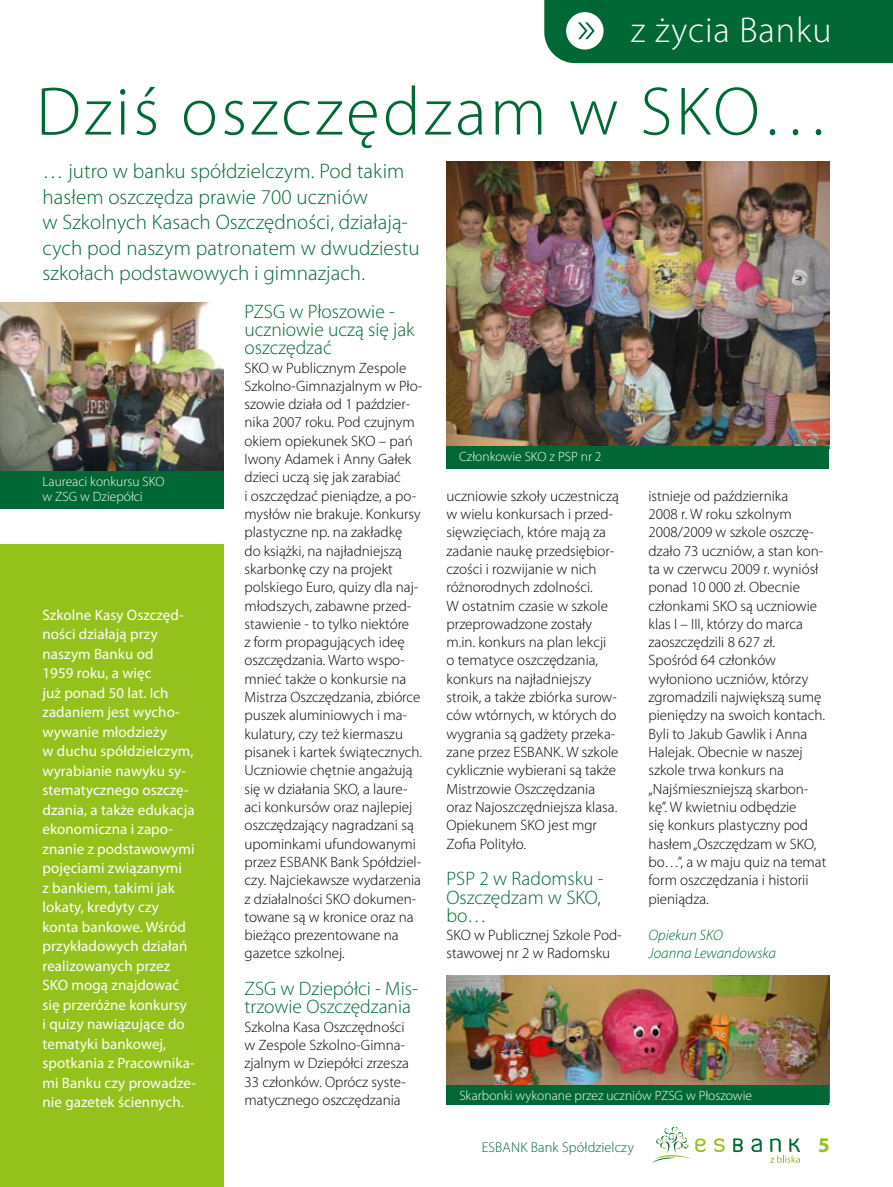
<style>
.page{position:relative;width:893px;height:1187px;background:#fff}
.page>*{position:absolute;margin:0;border:0;box-sizing:border-box;transform-origin:0 0}
.t1{font:300 69px "Myriad Pro";letter-spacing:.05em;color:#006834}
.t2{font:300 36px "Myriad Pro";letter-spacing:.025em;color:#fff}
.t3{font:300 21px/25.5px "Myriad Pro";letter-spacing:.005em;color:#006834}
.t4{font:700 21px "Myriad Pro";color:#94c11c}
.t5{font:300 19.5px/18.3px "Myriad Pro";color:#006834}
.t6{font:300 15px/18.3px "Myriad Pro";color:#000}
.t7{font:15px/19.5px "Myriad Pro";letter-spacing:.005em;color:#fff}
.t8{font:italic 300 15px/18.3px "Myriad Pro";color:#006834}
.t9{font:300 14.25px "Myriad Pro";letter-spacing:.01em;color:#006834}
.t10{font:300 13.5px/15px "Myriad Pro";color:#fff}
</style>
<div class="page">
<svg style="left:653px;top:1126px;width:53px;height:36px"></svg>
<svg style="left:714px;top:1138px;width:11px;height:13px"></svg>
<svg style="left:733px;top:1138px;width:10px;height:13px"></svg>
<svg style="left:751px;top:1138px;width:11px;height:13px"></svg>
<svg style="left:770px;top:1138px;width:30px;height:24px"></svg>
<img style="left:0;top:302px;width:223px;height:169px">
<img style="left:446px;top:162px;width:383px;height:285px">
<img style="left:446px;top:975px;width:383px;height:127px">
<div style="left:446px;top:447px;width:383px;height:22px;background:#006834"></div>
<div style="left:447px;top:1085px;width:382px;height:20px;background:#006834"></div>
<div style="left:0;top:544px;width:223px;height:642px;background:#94c11c"></div>
<div style="left:0;top:471px;width:223px;height:37px;background:#006834"></div>
<div style="left:544px;top:0;width:349px;height:63px;background:#006834"></div>
<h2 class="t2" style="left:631px;top:10px;width:202px">z życia Banku</h2>
<h1 class="t1" style="left:36px;top:74px;width:795px">Dziś oszczędzam w SKO…</h1>
<h3 class="t3" style="left:43px;top:159px;width:379px">… jutro w banku spółdzielczym. Pod takim hasłem oszczędza prawie 700 uczniów<br>w Szkolnych Kasach Oszczędności, działają&shy;cych pod naszym patronatem w dwudziestu szkołach podstawowych i gimnazjach.</h3>
<h3 class="t5" style="left:244px;top:302px;width:171px">PZSG w Płoszowie - uczniowie uczą się jak oszczędzać</h3>
<p class="t6" style="left:244px;top:358px;width:179px">SKO w Publicznym Zespole<br>Szkolno-Gimnazjalnym w Pło&shy;szowie działa od 1 paździer&shy;nika 2007 roku. Pod czujnym okiem opiekunek SKO – pań<br>Iwony Adamek i Anny Gałek dzieci uczą się jak zarabiać<br>i oszczędzać pieniądze, a po&shy;mysłów nie brakuje. Konkursy plastyczne np. na zakładkę do książki, na najładniejszą skarbonkę czy na projekt polskiego Euro, quizy dla naj&shy;młodszych, zabawne przed&shy;stawienie - to tylko niektóre<br>z form propagujących ideę oszczędzania. Warto wspo&shy;mnieć także o konkursie na<br>Mistrza Oszczędzania, zbiórce puszek aluminiowych i ma&shy;kulatury, czy też kiermaszu pisanek i kartek świątecznych.<br>Uczniowie chętnie angażują się w działania SKO, a laure&shy;aci konkursów oraz najlepiej oszczędzający nagradzani są upominkami ufundowanymi przez ESBANK Bank Spółdziel&shy;czy. Najciekawsze wydarzenia z działalności SKO dokumen&shy;towane są w kronice oraz na bieżąco prezentowane na gazetce szkolnej.</p>
<h3 class="t5" style="left:244px;top:979px;width:175px">ZSG w Dziepółci - Mis&shy;trzowie Oszczędzania</h3>
<p class="t6" style="left:244px;top:1017px;width:166px">Szkolna Kasa Oszczędności w Zespole Szkolno-Gimna&shy;zjalnym w Dziepółci zrzesza<br>33 członków. Oprócz syste&shy;matycznego oszczędzania</p>
<p class="t10" style="left:459px;top:449px;width:144px">Członkowie SKO z PSP nr 2</p>
<p class="t10" style="left:43px;top:474px;width:124px">Laureaci konkursu SKO w ZSG w Dziepółci</p>
<p class="t6" style="left:648px;top:486px;width:179px">istnieje od października<br>2008 r. W roku szkolnym<br>2008/2009 w szkole oszczę&shy;dzało 73 uczniów, a stan kon&shy;ta w czerwcu 2009 r. wyniósł ponad 10 000 zł. Obecnie członkami SKO są uczniowie klas I – III, którzy do marca zaoszczędzili 8 627 zł.<br>Spośród 64 członków wyłoniono uczniów, którzy zgromadzili największą sumę pieniędzy na swoich kontach.<br>Byli to Jakub Gawlik i Anna<br>Halejak. Obecnie w naszej szkole trwa konkurs na „Najśmieszniejszą skarbon&shy;kę”. W kwietniu odbędzie<br>się konkurs plastyczny pod hasłem „Oszczędzam w SKO, bo…”, a w maju quiz na temat form oszczędzania i historii pieniądza.</p>
<p class="t8" style="left:648px;top:926px;width:129px">Opiekun SKO<br>Joanna Lewandowska</p>
<p class="t6" style="left:446px;top:486px;width:174px">uczniowie szkoły uczestniczą w wielu konkursach i przed&shy;sięwzięciach, które mają za zadanie naukę przedsiębior&shy;czości i rozwijanie w nich różnorodnych zdolności.<br>W ostatnim czasie w szkole przeprowadzone zostały m.in. konkurs na plan lekcji<br>o tematyce oszczędzania, konkurs na najładniejszy stroik, a także zbiórka surow&shy;ców wtórnych, w których do wygrania są gadżety przeka&shy;zane przez ESBANK. W szkole cyklicznie wybierani są także<br>Mistrzowie Oszczędzania oraz Najoszczędniejsza klasa.<br>Opiekunem SKO jest mgr<br>Zofia Polityło.</p>
<h3 class="t5" style="left:446px;top:869px;width:159px">PSP 2 w Radomsku -<br>Oszczędzam w SKO, bo…</h3>
<p class="t6" style="left:446px;top:926px;width:177px">SKO w Publicznej Szkole Pod&shy;stawowej nr 2 w Radomsku</p>
<p class="t7" style="left:43px;top:604px;width:155px">Szkolne Kasy Oszczęd&shy;ności działają przy naszym Banku od<br>1959 roku, a więc<br>już ponad 50 lat. Ich zadaniem jest wycho&shy;wywanie młodzieży<br>w duchu spółdzielczym, wyrabianie nawyku sy&shy;stematycznego oszczę&shy;dzania, a także edukacja ekonomiczna i zapo&shy;znanie z podstawowymi pojęciami związanymi<br>z bankiem, takimi jak lokaty, kredyty czy konta bankowe. Wśród przykładowych działań realizowanych przez<br>SKO mogą znajdować się przeróżne konkursy<br>i quizy nawiązujące do tematyki bankowej, spotkania z Pracownika&shy;mi Banku czy prowadze&shy;nie gazetek ściennych.</p>
<p class="t10" style="left:459px;top:1088px;width:294px">Skarbonki wykonane przez uczniów PZSG w Płoszowie</p>
<p class="t9" style="left:482px;top:1139px;width:154px">ESBANK Bank Spółdzielczy</p>
<h3 class="t4" style="left:818px;top:1131px;width:13px">5</h3>
</div>
